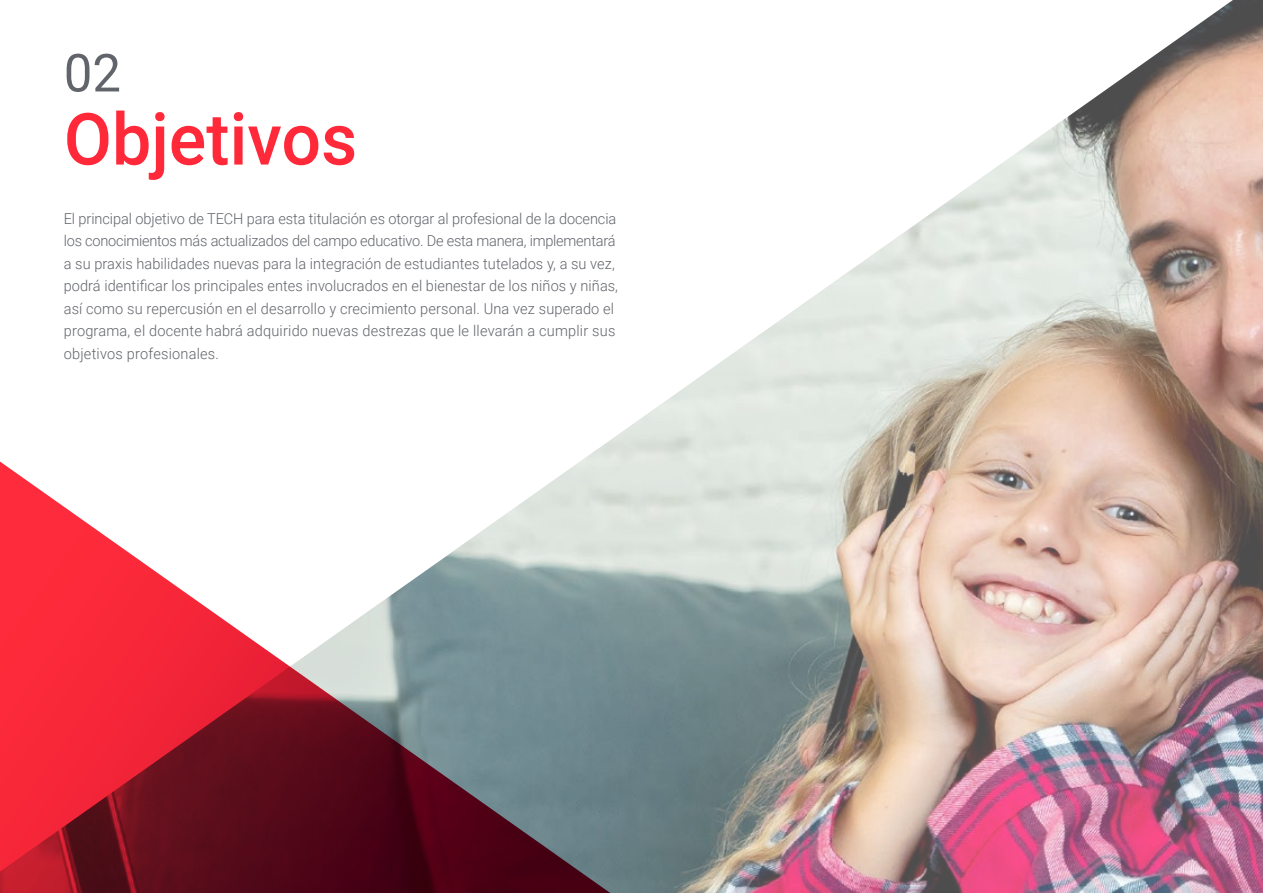
<style>
.page{position:relative;width:1263px;height:893px;background:#fff}
.page>*{position:absolute;margin:0;border:0;box-sizing:border-box;transform-origin:0 0}
.t1{font:500 72px "Roboto";color:#ff293a}
.t2{font:52.5px "Roboto";color:#61646a}
.t3{font:300 15px/22.5px "Roboto";letter-spacing:.005em;color:#61646a}
</style>
<div class="page">
<img style="left:602px;top:0;width:661px;height:893px">
<svg style="left:0;top:446px;width:640px;height:447px"></svg>
<h2 class="t2" style="left:64px;top:36px;width:59px">02</h2>
<h1 class="t1" style="left:64px;top:89px;width:295px">Objetivos</h1>
<p class="t3" style="left:64px;top:207px;width:556px">El principal objetivo de TECH para esta titulación es otorgar al profesional de la docencia los conocimientos más actualizados del campo educativo. De esta manera, implementará a su praxis habilidades nuevas para la integración de estudiantes tutelados y, a su vez, podrá identificar los principales entes involucrados en el bienestar de los niños y niñas, así como su repercusión en el desarrollo y crecimiento personal. Una vez superado el programa, el docente habrá adquirido nuevas destrezas que le llevarán a cumplir sus objetivos profesionales.</p>
</div>
